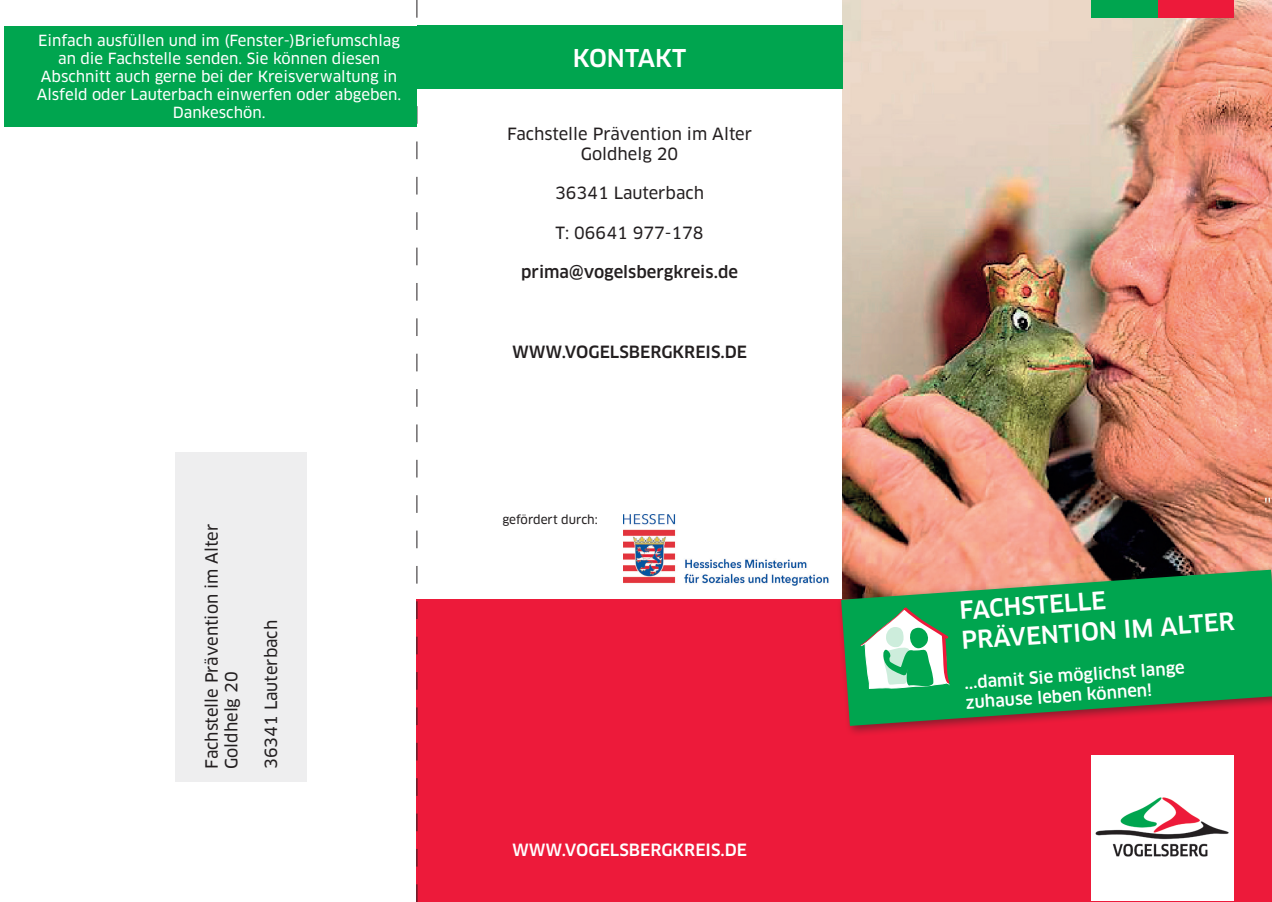
<style>
.page{position:relative;width:1272px;height:902px;background:#fff}
.page>*{position:absolute;margin:0;border:0;box-sizing:border-box;transform-origin:0 0}
.t1{font:500 24px/30px "Clan Pro";color:#fff}
.t2{font:16.5px/19.8px "Clan Pro News";color:#231f20}
.t3{font:500 16.5px/19.8px "Clan Pro";color:#fff}
.t4{font:500 16.5px "Clan Pro";color:#231f20}
.t5{font:15px/18px "Clan Pro News";color:#fff;text-align:center}
.t6{font:12px "Clan Pro News";color:#231f20}
</style>
<div class="page">
<img style="left:842px;top:0;width:429px;height:565px">
<div style="left:417px;top:600px;width:854px;height:301px;background:#ed1a3a"></div>
<div style="left:1091px;top:0;width:67px;height:17px;background:#00a54f"></div>
<div style="left:1158px;top:0;width:75px;height:17px;background:#ed1a3a"></div>
<img style="left:1091px;top:755px;width:142px;height:130px">
<div style="left:1091px;top:885px;width:142px;height:15px;background:#fff"></div>
<div style="left:836px;top:565px;width:435px;height:171px;background:#231f20;opacity:.5"></div>
<svg style="left:841px;top:569px;width:430px;height:156px;background:#2d914f"></svg>
<div style="left:175px;top:452px;width:132px;height:329px;background:#eeeeef"></div>
<svg style="left:860px;top:607px;width:89px;height:82px;background:#7dc69c"></svg>
<svg style="left:416px;top:0;width:1px;height:901px"></svg>
<img style="left:623px;top:514px;width:206px;height:71px">
<div style="left:417px;top:26px;width:425px;height:63px;background:#00a54f"></div>
<div style="left:4px;top:26px;width:413px;height:101px;background:#00a54f"></div>
<p class="t5" style="left:37px;top:32px;width:366px">Einfach ausfüllen und im (Fenster-)Briefumschlag an die Fachstelle senden. Sie können diesen Abschnitt auch gerne bei der Kreisverwaltung in Alsfeld oder Lauterbach einwerfen oder abgeben.<br>Dankeschön.</p>
<p class="t2" style="left:202px;top:768px;width:247px;rotate:-90deg">Fachstelle Prävention im Alter<br>Goldhelg 20</p>
<p class="t2" style="left:261px;top:768px;width:150px;rotate:-90deg">36341 Lauterbach</p>
<h1 class="t1" style="left:573px;top:43px;width:115px">KONTAKT</h1>
<p class="t2" style="left:507px;top:124px;width:247px;text-align:center">Fachstelle Prävention im Alter<br>Goldhelg 20</p>
<p class="t2" style="left:555px;top:183px;width:150px">36341 Lauterbach</p>
<p class="t2" style="left:555px;top:223px;width:150px">T: 06641 977-178</p>
<p class="t4" style="left:521px;top:263px;width:218px">prima@vogelsbergkreis.de</p>
<p class="t4" style="left:512px;top:342px;width:236px">WWW.VOGELSBERGKREIS.DE</p>
<p class="t6" style="left:502px;top:512px;width:97px">gefördert durch:</p>
<p class="t3" style="left:512px;top:840px;width:236px">WWW.VOGELSBERGKREIS.DE</p>
<h1 class="t1" style="left:958px;top:596px;width:275px;rotate:-4deg">FACHSTELLE<br>PRÄVENTION IM ALTER</h1>
<p class="t3" style="left:963px;top:673px;width:222px;rotate:-4deg">...damit Sie möglichst lange zuhause leben können!</p>
</div>
